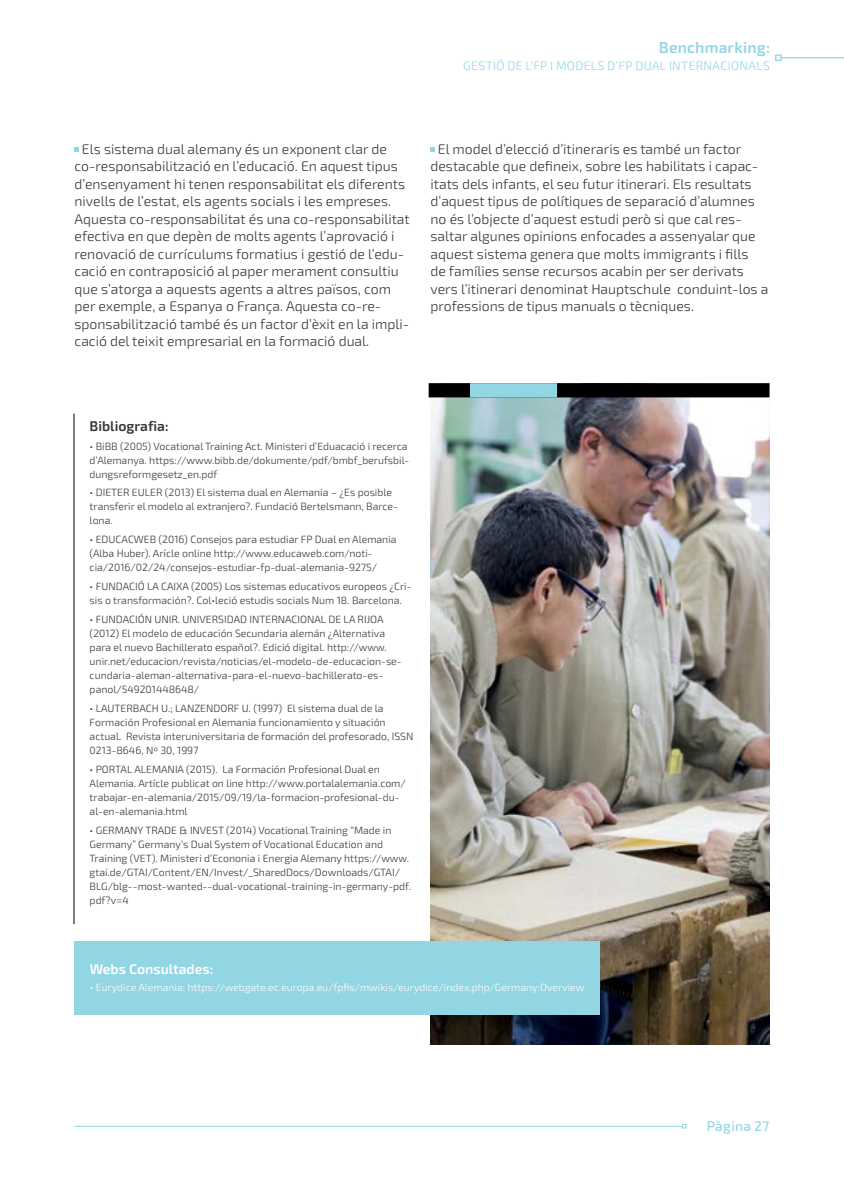
<style>
.page{position:relative;width:844px;height:1191px;background:#fff}
.page>*{position:absolute;margin:0;border:0;box-sizing:border-box;transform-origin:0 0}
.t1{font:600 15.75px "Exo 2";letter-spacing:.01em;color:#92d6e3}
.t2{font:300 14px/17.5px "Exo 2";color:#343433}
.t3{font:600 14px "Exo 2";color:#fff}
.t4{font:600 14px "Exo 2";color:#343433}
.t5{font:500 14px "Exo 2";letter-spacing:.015em;color:#92d6e3}
.t6{font:300 12.25px "Exo 2";letter-spacing:.025em;color:#92d6e3}
.t7{font:300 10.5px/14px "Exo 2";color:#343433}
.t8{font:300 10.5px "Exo 2";color:#fff}
</style>
<div class="page">
<img style="left:430px;top:397px;width:339px;height:647px">
<div style="left:428px;top:383px;width:341px;height:14px;background:#000"></div>
<div style="left:470px;top:383px;width:87px;height:14px;background:#92d6e3"></div>
<svg style="left:74px;top:148px;width:5px;height:4px"></svg>
<svg style="left:430px;top:148px;width:5px;height:4px"></svg>
<div style="left:74px;top:941px;width:525px;height:73px;background:#92d6e3"></div>
<hr style="left:74px;top:1125px;width:608px;height:1px;background:#92d6e3">
<svg style="left:682px;top:1124px;width:4px;height:4px"></svg>
<hr style="left:780px;top:57px;width:63px;height:1px;background:#92d6e3">
<svg style="left:775px;top:55px;width:6px;height:6px"></svg>
<hr style="left:74px;top:413px;width:1px;height:511px;background:#000">
<h1 class="t1" style="left:658px;top:38px;width:113px">Benchmarking:</h1>
<p class="t6" style="left:463px;top:58px;width:308px">GESTIÓ DE L’FP I MODELS D’FP DUAL INTERNACIONALS</p>
<p class="t2" style="left:74px;top:140px;width:336px;text-indent:7px">Els sistema dual alemany és un exponent clar de co-responsabilització en l’educació. En aquest tipus d’ensenyament hi tenen responsabilitat els diferents nivells de l’estat, els agents socials i les empreses.<br>Aquesta co-responsabilitat és una co-responsabilitat efectiva en que depèn de molts agents l’aprovació i renovació de currículums formatius i gestió de l’edu&shy;cació en contraposició al paper merament consultiu que s’atorga a aquests agents a altres països, com per exemple, a Espanya o França. Aquesta co-re&shy;sponsabilització també és un factor d’èxit en la impli&shy;cació del teixit empresarial en la formació dual.</p>
<p class="t2" style="left:430px;top:140px;width:339px;text-indent:7px">El model d’elecció d’itineraris es també un factor destacable que defineix, sobre les habilitats i capac&shy;itats dels infants, el seu futur itinerari. Els resultats d’aquest tipus de polítiques de separació d’alumnes no és l’objecte d’aquest estudi però si que cal res&shy;saltar algunes opinions enfocades a assenyalar que aquest sistema genera que molts immigrants i fills<br>de famílies sense recursos acabin per ser derivats vers l’itinerari denominat Hauptschule conduint-los a professions de tipus manuals o tècniques.</p>
<h2 class="t4" style="left:90px;top:417px;width:80px">Bibliografia:</h2>
<p class="t7" style="left:90px;top:438px;width:321px">• BiBB (2005) Vocational Training Act. Ministeri d’Eduacació i recerca d’Alemanya. https://www.bibb.de/dokumente/pdf/bmbf_berufsbil&shy;dungsreformgesetz_en.pdf</p>
<p class="t7" style="left:90px;top:485px;width:309px">• DIETER EULER (2013) El sistema dual en Alemania – ¿Es posible transferir el modelo al extranjero?. Fundació Bertelsmann, Barce&shy;lona.</p>
<p class="t7" style="left:90px;top:532px;width:308px">• EDUCACWEB (2016) Consejos para estudiar FP Dual en Alemania (Alba Huber). Arícle online http://www.educaweb.com/noti&shy;cia/2016/02/24/consejos-estudiar-fp-dual-alemania-9275/</p>
<p class="t7" style="left:90px;top:579px;width:323px">• FUNDACIÓ LA CAIXA (2005) Los sistemas educativos europeos ¿Cri&shy;sis o transformación?. Col•leció estudis socials Num 18. Barcelona.</p>
<p class="t7" style="left:90px;top:612px;width:313px">• FUNDACIÓN UNIR. UNIVERSIDAD INTERNACIONAL DE LA RIJOA (2012) El modelo de educación Secundaria alemán ¿Alternativa para el nuevo Bachillerato español?. Edició digital. http://www. unir.net/educacion/revista/noticias/el-modelo-de-educacion-se&shy;cundaria-aleman-alternativa-para-el-nuevo-bachillerato-es&shy;panol/549201448648/</p>
<p class="t7" style="left:90px;top:701px;width:325px">• LAUTERBACH U.; LANZENDORF U. (1997) El sistema dual de la Formación Profesional en Alemania funcionamiento y situación actual. Revista interuniversitaria de formación del profesorado, ISSN 0213-8646, Nº 30, 1997</p>
<p class="t7" style="left:90px;top:762px;width:317px">• PORTAL ALEMANIA (2015). La Formación Profesional Dual en Alemania. Artícle publicat on line http://www.portalalemania.com/ trabajar-en-alemania/2015/09/19/la-formacion-profesional-du&shy;al-en-alemania.html</p>
<p class="t7" style="left:90px;top:823px;width:323px">• GERMANY TRADE &amp; INVEST (2014) Vocational Training “Made in Germany” Germany’s Dual System of Vocational Education and Training (VET). Ministeri d’Econonia i Energia Alemany https://www. gtai.de/GTAI/Content/EN/Invest/_SharedDocs/Downloads/GTAI/ BLG/blg--most-wanted--dual-vocational-training-in-germany-pdf. pdf?v=4</p>
<h2 class="t3" style="left:90px;top:960px;width:125px">Webs Consultades:</h2>
<p class="t8" style="left:90px;top:980px;width:496px">• Eurydice Alemania: https://webgate.ec.europa.eu/fpfis/mwikis/eurydice/index.php/Germany:Overview</p>
<h2 class="t5" style="left:706px;top:1116px;width:64px">Pàgina 27</h2>
</div>
